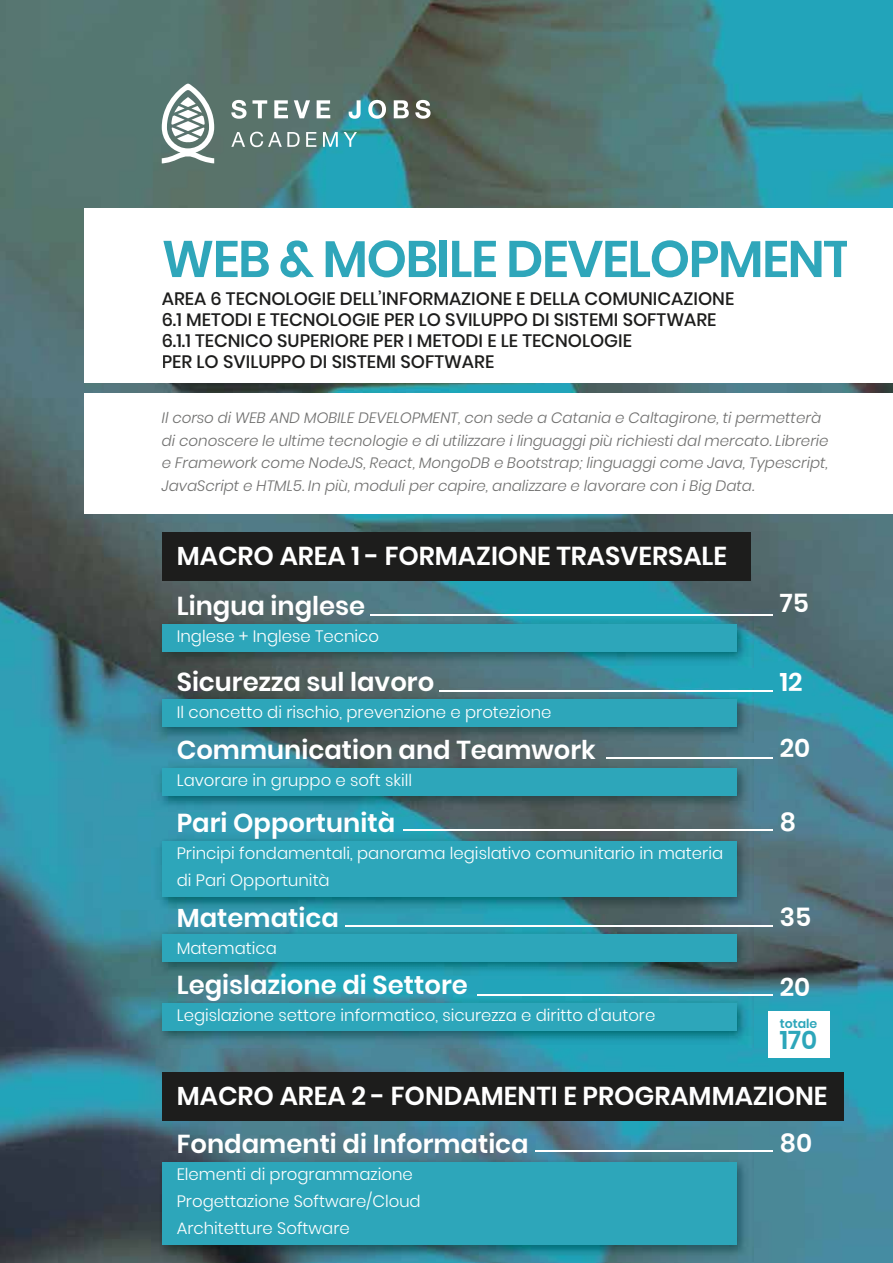
<style>
.page{position:relative;width:893px;height:1263px;background:#fff}
.page>*{position:absolute;margin:0;border:0;box-sizing:border-box;transform-origin:0 0}
.t1{font:600 51.3px "Poppins";letter-spacing:-.03em;color:#2fa6ba}
.t2{font:600 25.95px/49.5px "Poppins";color:#fff}
.t3{font:600 25.5px "Poppins";color:#fff}
.t4{font:600 25.5px "Poppins";color:#2da6ba}
.t5{font:500 18px/21px "Poppins";color:#1d1d1c}
.t6{font:300 16.5px/27px "Poppins";color:#fff}
.t7{font:italic 300 15px/22.5px "Poppins";color:#70706f}
.t8{font:600 12.6px "Poppins";color:#2da6ba}
</style>
<div class="page">
<img style="left:0;top:0;width:893px;height:208px">
<img style="left:0;top:208px;width:104px;height:1055px">
<img style="left:842px;top:383px;width:51px;height:880px">
<img style="left:104px;top:383px;width:738px;height:458px">
<img style="left:104px;top:841px;width:52px;height:422px">
<img style="left:738px;top:841px;width:104px;height:422px">
<img style="left:156px;top:914px;width:582px;height:238px">
<img style="left:156px;top:1262px;width:582px;height:1px">
<div style="left:84px;top:208px;width:808px;height:174px;background:#fff"></div>
<div style="left:84px;top:393px;width:808px;height:120px;background:#fff"></div>
<svg style="left:162px;top:84px;width:52px;height:79px"></svg>
<svg style="left:231px;top:100px;width:36px;height:19px"></svg>
<svg style="left:274px;top:100px;width:14px;height:18px"></svg>
<svg style="left:294px;top:100px;width:16px;height:18px"></svg>
<svg style="left:317px;top:100px;width:13px;height:18px"></svg>
<svg style="left:349px;top:100px;width:12px;height:19px"></svg>
<svg style="left:368px;top:100px;width:18px;height:19px"></svg>
<svg style="left:394px;top:100px;width:15px;height:18px"></svg>
<svg style="left:415px;top:100px;width:16px;height:19px"></svg>
<svg style="left:231px;top:132px;width:69px;height:15px"></svg>
<svg style="left:306px;top:132px;width:10px;height:15px"></svg>
<svg style="left:323px;top:132px;width:15px;height:15px"></svg>
<svg style="left:344px;top:132px;width:13px;height:15px"></svg>
<div style="left:162px;top:532px;width:588px;height:48px;background:#1d1d1c"></div>
<div style="left:162px;top:1073px;width:681px;height:48px;background:#1d1d1c"></div>
<img style="left:151px;top:613px;width:602px;height:55px">
<div style="left:162px;top:624px;width:574px;height:27px;background:#2da6ba"></div>
<img style="left:151px;top:688px;width:602px;height:54px">
<div style="left:162px;top:699px;width:574px;height:27px;background:#2da6ba"></div>
<img style="left:151px;top:1152px;width:602px;height:110px">
<div style="left:162px;top:1163px;width:574px;height:82px;background:#2da6ba"></div>
<img style="left:151px;top:757px;width:602px;height:55px">
<div style="left:162px;top:768px;width:574px;height:27px;background:#2da6ba"></div>
<img style="left:151px;top:924px;width:602px;height:54px">
<div style="left:162px;top:935px;width:574px;height:27px;background:#2da6ba"></div>
<img style="left:151px;top:993px;width:602px;height:54px">
<div style="left:162px;top:1004px;width:574px;height:27px;background:#2da6ba"></div>
<img style="left:151px;top:831px;width:602px;height:83px">
<div style="left:162px;top:842px;width:574px;height:55px;background:#2da6ba"></div>
<div style="left:768px;top:1011px;width:62px;height:47px;background:#fff"></div>
<hr style="left:371px;top:614px;width:401px;height:2px;background:#fff">
<hr style="left:440px;top:691px;width:332px;height:1px;background:#fff">
<hr style="left:404px;top:830px;width:368px;height:1px;background:#fff">
<hr style="left:345px;top:926px;width:427px;height:1px;background:#fff">
<hr style="left:477px;top:995px;width:295px;height:1px;background:#fff">
<hr style="left:536px;top:1151px;width:236px;height:1px;background:#fff">
<hr style="left:606px;top:758px;width:166px;height:1px;background:#fff">
<h1 class="t1" style="left:162px;top:229px;width:712px">WEB &amp; MOBILE DEVELOPMENTt</h1>
<p class="t5" style="left:162px;top:288px;width:574px">AREA 6 TECNOLOGIE DELL’INFORMAZIONE E DELLA COMUNICAZIONE 6.1 METODI E TECNOLOGIE PER LO SVILUPPO DI SISTEMI SOFTWARE 6.1.1 TECNICO SUPERIORE PER I METODI E LE TECNOLOGIE<br>PER LO SVILUPPO DI SISTEMI SOFTWARE</p>
<p class="t7" style="left:162px;top:407px;width:668px">Il corso di WEB AND MOBILE DEVELOPMENT, con sede a Catania e Caltagirone, ti permetterà di conoscere le ultime tecnologie e di utilizzare i linguaggi più richiesti dal mercato. Librerie e Framework come NodeJS, React, MongoDB e Bootstrap; linguaggi come Java, Typescript, JavaScript e HTML5. In più, moduli per capire, analizzare e lavorare con i Big Data.</p>
<h2 class="t2" style="left:177px;top:531px;width:552px">MACRO AREA 1 - FORMAZIONE TRASVERSALE<br>Lingua inglese</h2>
<p class="t6" style="left:177px;top:622px;width:204px">Inglese + Inglese Tecnico</p>
<h2 class="t2" style="left:177px;top:657px;width:259px">Sicurezza sul lavoro</h2>
<p class="t6" style="left:177px;top:699px;width:376px">Il concetto di rischio, prevenzione e protezione</p>
<h2 class="t2" style="left:177px;top:725px;width:420px">Communication and Teamwork</h2>
<p class="t6" style="left:177px;top:766px;width:237px">Lavorare in gruppo e soft skill</p>
<h2 class="t2" style="left:177px;top:798px;width:220px">Pari Opportunità</h2>
<p class="t6" style="left:177px;top:840px;width:548px">Principi fondamentali, panorama legislativo comunitario in materia di Pari Opportunità</p>
<h2 class="t2" style="left:177px;top:893px;width:164px">Matematica</h2>
<p class="t6" style="left:177px;top:934px;width:102px">Matematica</p>
<h2 class="t2" style="left:177px;top:960px;width:293px">Legislazione di Settore</h2>
<p class="t6" style="left:177px;top:1002px;width:480px">Legislazione settore informatico, sicurezza e diritto d'autore</p>
<h3 class="t3" style="left:780px;top:588px;width:31px">75</h3>
<h3 class="t3" style="left:780px;top:667px;width:24px">12</h3>
<h3 class="t3" style="left:780px;top:734px;width:32px">20</h3>
<h3 class="t3" style="left:780px;top:807px;width:18px">8</h3>
<h3 class="t3" style="left:780px;top:902px;width:33px">35</h3>
<h3 class="t3" style="left:780px;top:972px;width:32px">20</h3>
<h3 class="t4" style="left:780px;top:1026px;width:39px">170</h3>
<p class="t8" style="left:780px;top:1016px;width:39px">totale</p>
<h2 class="t2" style="left:177px;top:1072px;width:652px;line-height:48px">MACRO AREA 2 - FONDAMENTI E PROGRAMMAZIONE<br>Fondamenti di Informatica</h2>
<p class="t6" style="left:177px;top:1161px;width:245px">Elementi di programmazione<br>Progettazione Software/Cloud<br>Architetture Software</p>
<h3 class="t3" style="left:780px;top:1128px;width:34px">80</h3>
</div>
